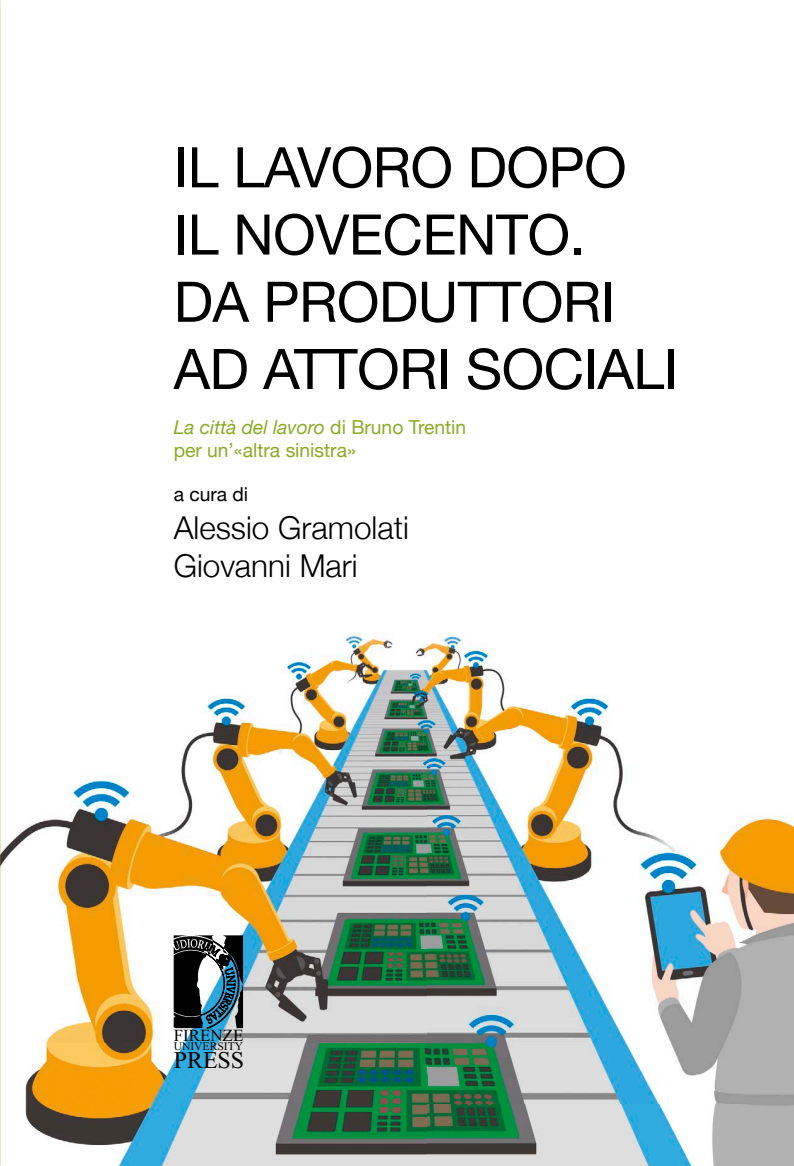
<style>
.page{position:relative;width:794px;height:1166px;background:#fff}
.page>*{position:absolute;margin:0;border:0;box-sizing:border-box;transform-origin:0 0}
.t1{font:56px/67.2px "Helvetica Neue";letter-spacing:-.01em;color:#000}
.t2{font:300 31.5px/37.8px "Helvetica Neue";color:#000}
.t3{font:23.97px "Times New Roman";color:#000}
.t4{font:19.25px/23.1px "Helvetica Neue";color:#8aab25}
.t5{font:19.25px "Helvetica Neue";color:#000}
.t6{font:16.97px "Times New Roman";color:#000}
.t7{font:11.55px "Times New Roman";color:#000}
.s1{font-style:italic}
</style>
<div class="page">
<img style="left:0;top:614px;width:794px;height:552px">
<svg style="left:174px;top:935px;width:69px;height:93px;background:#3b4e57"></svg>
<p class="t1" style="left:174px;top:137px;width:506px">IL LAVORO DOPO<br>IL NOVECENTO.<br>DA PRODUTTORI<br>AD ATTORI SOCIALI</p>
<p class="t4" style="left:174px;top:416px;width:294px"><span class="s1">La città del lavoro</span> di Bruno Trentin per un’«altra sinistra»</p>
<p class="t5" style="left:174px;top:480px;width:76px">a cura di</p>
<p class="t2" style="left:174px;top:507px;width:237px">Alessio Gramolati<br>Giovanni Mari</p>
<p class="t6" style="left:174px;top:1025px;width:71px">FIRENZE</p>
<p class="t7" style="left:174px;top:1039px;width:71px">UNIVERSITY</p>
<p class="t3" style="left:174px;top:1045px;width:72px">PRESS</p>
</div>
